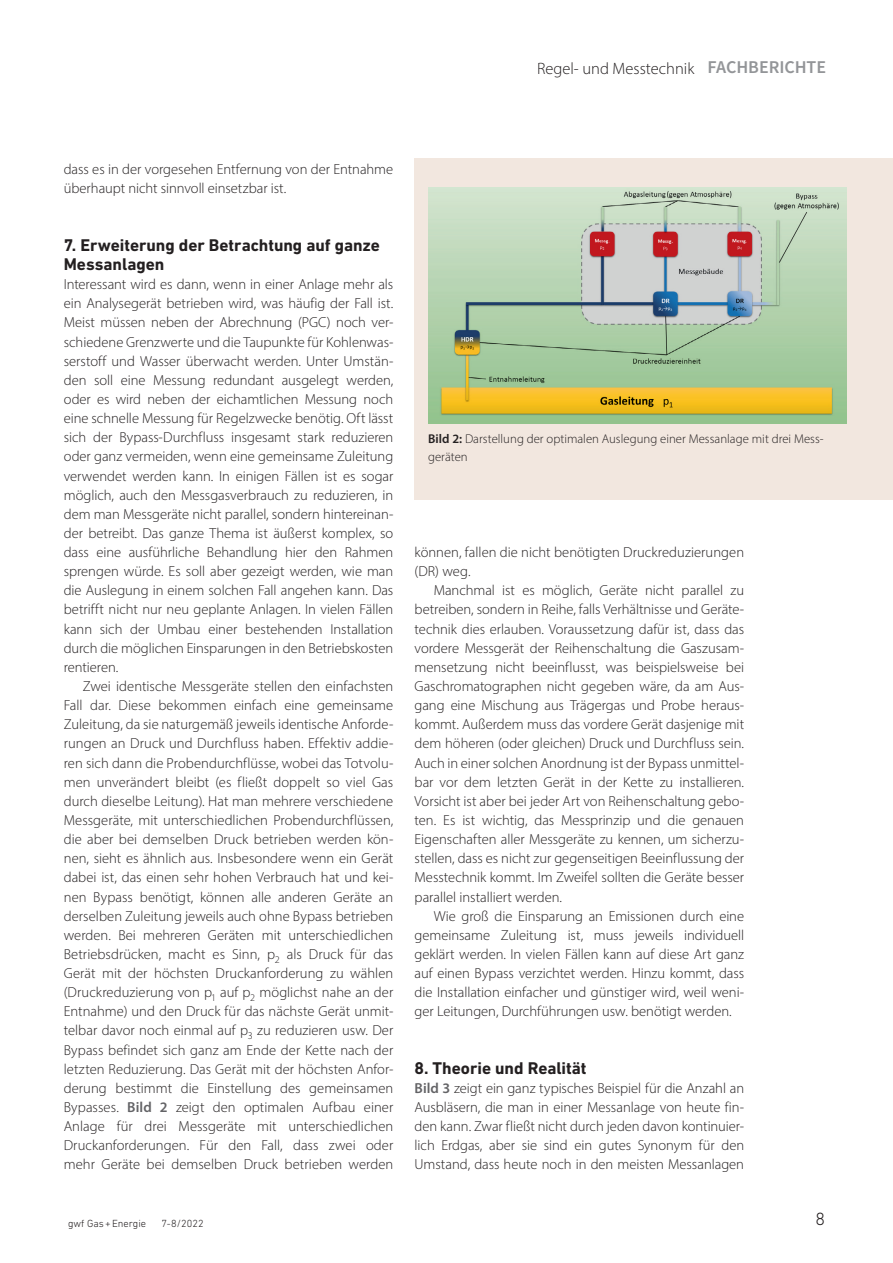
<style>
.page{position:relative;width:893px;height:1263px;background:#fff}
.page>*{position:absolute;margin:0;border:0;box-sizing:border-box;transform-origin:0 0}
.t1{font:300 18px "DIN Next LT Pro";color:#231f20}
.t2{font:700 17.25px/19.2px "DIN Next LT Pro";color:#231f20}
.t3{font:300 16.5px "Myriad Pro";color:#231f20}
.t4{font:300 14.55px/19.2px "Myriad Pro";color:#231f20;text-align:justify}
.t5{font:300 12.75px/18px "Myriad Pro";color:#231f20}
.t6{font:300 10.5px "DIN Next LT Pro";color:#231f20}
.s1{font-family:"Source Sans Pro";font-weight:600;font-size:18px;color:#939598}
.s2{font-weight:600;color:#636366}
.s3{font-weight:600}
</style>
<div class="page">
<div style="left:415px;top:159px;width:478px;height:341px;background:#f2e7df"></div>
<img style="left:428px;top:188px;width:419px;height:235px">
<p class="t3" style="left:537px;top:58px;width:291px">Regel- und Messtechnik <span class="s1">FACHBERICHTE</span></p>
<p class="t4" style="left:64px;top:160px;width:331px">dass es in der vorgesehen Entfernung von der Entnahme überhaupt nicht sinnvoll einsetzbar ist.</p>
<p class="t2" style="left:64px;top:235px;width:318px">7. Erweiterung der Betrachtung auf ganze<br>Messanlagen</p>
<p class="t4" style="left:64px;top:275px;width:331px">Interessant wird es dann, wenn in einer Anlage mehr als ein Analysegerät betrieben wird, was häufig der Fall ist.<br>Meist müssen neben der Abrechnung (PGC) noch ver&shy;schiedene Grenzwerte und die Taupunkte für Kohlenwas&shy;serstoff und Wasser überwacht werden. Unter Umstän&shy;den soll eine Messung redundant ausgelegt werden, oder es wird neben der eichamtlichen Messung noch eine schnelle Messung für Regelzwecke benötig. Oft lässt sich der Bypass-Durchfluss insgesamt stark reduzieren oder ganz vermeiden, wenn eine gemeinsame Zuleitung verwendet werden kann. In einigen Fällen ist es sogar möglich, auch den Messgasverbrauch zu reduzieren, in dem man Messgeräte nicht parallel, sondern hintereinan&shy;der betreibt. Das ganze Thema ist äußerst komplex, so dass eine ausführliche Behandlung hier den Rahmen sprengen würde. Es soll aber gezeigt werden, wie man die Auslegung in einem solchen Fall angehen kann. Das betrifft nicht nur neu geplante Anlagen. In vielen Fällen kann sich der Umbau einer bestehenden Installation durch die möglichen Einsparungen in den Betriebskosten rentieren.</p>
<p class="t4" style="left:64px;top:676px;width:331px;text-indent:19px">Zwei identische Messgeräte stellen den einfachsten Fall dar. Diese bekommen einfach eine gemeinsame Zuleitung, da sie naturgemäß jeweils identische Anforde&shy;rungen an Druck und Durchfluss haben. Effektiv addie&shy;ren sich dann die Probendurchflüsse, wobei das Totvolu&shy;men unverändert bleibt (es fließt doppelt so viel Gas durch dieselbe Leitung). Hat man mehrere verschiedene Messgeräte, mit unterschiedlichen Probendurchflüssen, die aber bei demselben Druck betrieben werden kön&shy;nen, sieht es ähnlich aus. Insbesondere wenn ein Gerät dabei ist, das einen sehr hohen Verbrauch hat und kei&shy;nen Bypass benötigt, können alle anderen Geräte an derselben Zuleitung jeweils auch ohne Bypass betrieben werden. Bei mehreren Geräten mit unterschiedlichen Betriebsdrücken, macht es Sinn, p<sub>2</sub> als Druck für das Gerät mit der höchsten Druckanforderung zu wählen (Druckreduzierung von p<sub>1</sub> auf p<sub>2</sub> möglichst nahe an der Entnahme) und den Druck für das nächste Gerät unmit&shy;telbar davor noch einmal auf p<sub>3</sub> zu reduzieren usw. Der Bypass befindet sich ganz am Ende der Kette nach der letzten Reduzierung. Das Gerät mit der höchsten Anfor&shy;derung bestimmt die Einstellung des gemeinsamen Bypasses. <span class="s2">Bild 2</span> zeigt den optimalen Aufbau einer Anlage für drei Messgeräte mit unterschiedlichen Druckanforderungen. Für den Fall, dass zwei oder mehr Geräte bei demselben Druck betrieben werden</p>
<p class="t5" style="left:428px;top:430px;width:397px"><span class="s3">Bild 2:</span> Darstellung der optimalen Auslegung einer Messanlage mit drei Mess&shy;geräten</p>
<p class="t4" style="left:415px;top:542px;width:331px">können, fallen die nicht benötigten Druckreduzierungen (DR) weg.</p>
<p class="t4" style="left:415px;top:581px;width:331px;text-indent:19px">Manchmal ist es möglich, Geräte nicht parallel zu betreiben, sondern in Reihe, falls Verhältnisse und Geräte&shy;technik dies erlauben. Voraussetzung dafür ist, dass das vordere Messgerät der Reihenschaltung die Gaszusam&shy;mensetzung nicht beeinflusst, was beispielsweise bei Gaschromatographen nicht gegeben wäre, da am Aus&shy;gang eine Mischung aus Trägergas und Probe heraus&shy;kommt. Außerdem muss das vordere Gerät dasjenige mit dem höheren (oder gleichen) Druck und Durchfluss sein.<br>Auch in einer solchen Anordnung ist der Bypass unmittel&shy;bar vor dem letzten Gerät in der Kette zu installieren.<br>Vorsicht ist aber bei jeder Art von Reihenschaltung gebo&shy;ten. Es ist wichtig, das Messprinzip und die genauen Eigenschaften aller Messgeräte zu kennen, um sicherzu&shy;stellen, dass es nicht zur gegenseitigen Beeinflussung der Messtechnik kommt. Im Zweifel sollten die Geräte besser parallel installiert werden.</p>
<p class="t4" style="left:415px;top:906px;width:331px;text-indent:19px">Wie groß die Einsparung an Emissionen durch eine gemeinsame Zuleitung ist, muss jeweils individuell geklärt werden. In vielen Fällen kann auf diese Art ganz auf einen Bypass verzichtet werden. Hinzu kommt, dass die Installation einfacher und günstiger wird, weil weni&shy;ger Leitungen, Durchführungen usw. benötigt werden.</p>
<p class="t2" style="left:415px;top:1058px;width:173px">8. Theorie und Realität</p>
<p class="t4" style="left:415px;top:1078px;width:331px"><span class="s2">Bild 3</span> zeigt ein ganz typisches Beispiel für die Anzahl an Ausbläsern, die man in einer Messanlage von heute fin&shy;den kann. Zwar fließt nicht durch jeden davon kontinuier&shy;lich Erdgas, aber sie sind ein gutes Synonym für den Umstand, dass heute noch in den meisten Messanlagen</p>
<p class="t6" style="left:68px;top:1217px;width:80px">gwf Gas+Energie</p>
<p class="t6" style="left:162px;top:1217px;width:44px">7-8/2022</p>
<p class="t1" style="left:815px;top:1209px;width:11px">8</p>
</div>
